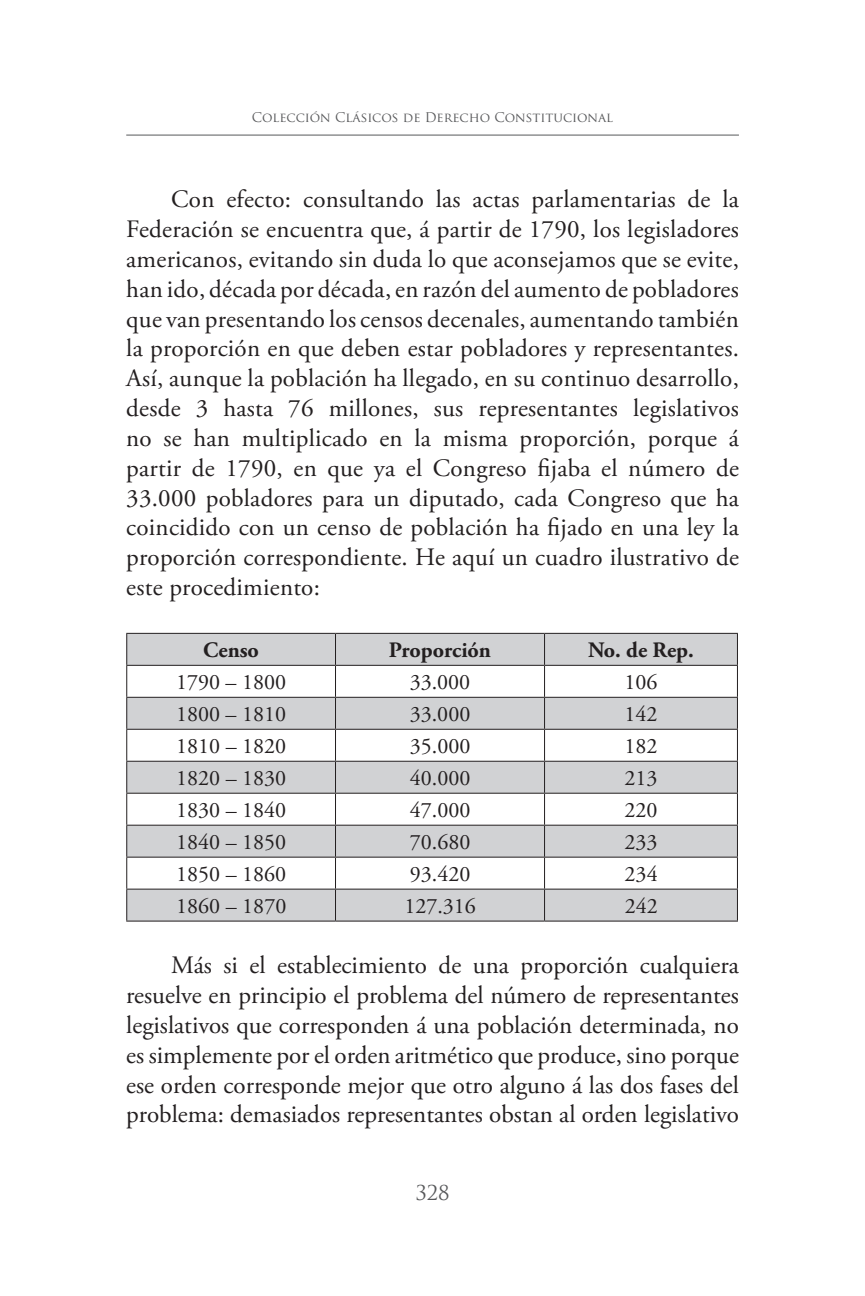
<style>
.page{position:relative;width:865px;height:1296px;background:#fff}
.page>*{position:absolute;margin:0;border:0;box-sizing:border-box;transform-origin:0 0}
.t1{font:25px/29.8px "Adobe Garamond Pro";letter-spacing:.01em;color:#231f20;text-align:justify}
.t2{font:22px "Adobe Garamond Pro";color:#231f20}
.t3{font:700 22px "Adobe Garamond Pro";color:#231f20}
.t4{font:20px "Trajan Pro";color:#57585a}
.t5{font:13px "Trajan Pro";color:#57585a}
</style>
<div class="page">
<hr style="left:126px;top:135px;width:612px;height:1px;background:#57585a">
<svg style="left:127px;top:633px;width:609px;height:287px;fill:#d1d2d4"></svg>
<hr style="left:126px;top:632px;width:209px;height:1px;background:#231f20">
<hr style="left:126px;top:633px;width:1px;height:31px;background:#231f20">
<hr style="left:335px;top:632px;width:209px;height:1px;background:#231f20">
<hr style="left:335px;top:633px;width:1px;height:31px;background:#231f20">
<hr style="left:544px;top:632px;width:193px;height:1px;background:#231f20">
<hr style="left:543px;top:633px;width:1px;height:31px;background:#231f20">
<hr style="left:736px;top:633px;width:1px;height:31px;background:#231f20">
<hr style="left:126px;top:664px;width:209px;height:1px;background:#231f20">
<hr style="left:126px;top:665px;width:1px;height:31px;background:#231f20">
<hr style="left:335px;top:664px;width:209px;height:1px;background:#231f20">
<hr style="left:335px;top:665px;width:1px;height:31px;background:#231f20">
<hr style="left:544px;top:664px;width:193px;height:1px;background:#231f20">
<hr style="left:543px;top:665px;width:1px;height:31px;background:#231f20">
<hr style="left:736px;top:665px;width:1px;height:31px;background:#231f20">
<hr style="left:126px;top:696px;width:209px;height:1px;background:#231f20">
<hr style="left:126px;top:697px;width:1px;height:31px;background:#231f20">
<hr style="left:335px;top:696px;width:209px;height:1px;background:#231f20">
<hr style="left:335px;top:697px;width:1px;height:31px;background:#231f20">
<hr style="left:544px;top:696px;width:193px;height:1px;background:#231f20">
<hr style="left:543px;top:697px;width:1px;height:31px;background:#231f20">
<hr style="left:736px;top:697px;width:1px;height:31px;background:#231f20">
<hr style="left:126px;top:728px;width:209px;height:1px;background:#231f20">
<hr style="left:126px;top:729px;width:1px;height:31px;background:#231f20">
<hr style="left:335px;top:728px;width:209px;height:1px;background:#231f20">
<hr style="left:335px;top:729px;width:1px;height:31px;background:#231f20">
<hr style="left:544px;top:728px;width:193px;height:1px;background:#231f20">
<hr style="left:543px;top:729px;width:1px;height:31px;background:#231f20">
<hr style="left:736px;top:729px;width:1px;height:31px;background:#231f20">
<hr style="left:126px;top:760px;width:209px;height:1px;background:#231f20">
<hr style="left:126px;top:761px;width:1px;height:31px;background:#231f20">
<hr style="left:335px;top:760px;width:209px;height:1px;background:#231f20">
<hr style="left:335px;top:761px;width:1px;height:31px;background:#231f20">
<hr style="left:544px;top:760px;width:193px;height:1px;background:#231f20">
<hr style="left:543px;top:761px;width:1px;height:31px;background:#231f20">
<hr style="left:736px;top:761px;width:1px;height:31px;background:#231f20">
<hr style="left:126px;top:792px;width:209px;height:1px;background:#231f20">
<hr style="left:126px;top:793px;width:1px;height:31px;background:#231f20">
<hr style="left:335px;top:792px;width:209px;height:1px;background:#231f20">
<hr style="left:335px;top:793px;width:1px;height:31px;background:#231f20">
<hr style="left:544px;top:792px;width:193px;height:1px;background:#231f20">
<hr style="left:543px;top:793px;width:1px;height:31px;background:#231f20">
<hr style="left:736px;top:793px;width:1px;height:31px;background:#231f20">
<hr style="left:126px;top:824px;width:209px;height:1px;background:#231f20">
<hr style="left:126px;top:825px;width:1px;height:31px;background:#231f20">
<hr style="left:335px;top:824px;width:209px;height:1px;background:#231f20">
<hr style="left:335px;top:825px;width:1px;height:31px;background:#231f20">
<hr style="left:544px;top:824px;width:193px;height:1px;background:#231f20">
<hr style="left:543px;top:825px;width:1px;height:31px;background:#231f20">
<hr style="left:736px;top:825px;width:1px;height:31px;background:#231f20">
<hr style="left:126px;top:856px;width:209px;height:1px;background:#231f20">
<hr style="left:126px;top:857px;width:1px;height:31px;background:#231f20">
<hr style="left:335px;top:856px;width:209px;height:1px;background:#231f20">
<hr style="left:335px;top:857px;width:1px;height:31px;background:#231f20">
<hr style="left:544px;top:856px;width:193px;height:1px;background:#231f20">
<hr style="left:543px;top:857px;width:1px;height:31px;background:#231f20">
<hr style="left:736px;top:857px;width:1px;height:31px;background:#231f20">
<hr style="left:126px;top:888px;width:209px;height:1px;background:#231f20">
<hr style="left:126px;top:889px;width:1px;height:31px;background:#231f20">
<hr style="left:335px;top:888px;width:209px;height:1px;background:#231f20">
<hr style="left:335px;top:889px;width:1px;height:31px;background:#231f20">
<hr style="left:544px;top:888px;width:193px;height:1px;background:#231f20">
<hr style="left:543px;top:889px;width:1px;height:31px;background:#231f20">
<hr style="left:736px;top:889px;width:1px;height:31px;background:#231f20">
<hr style="left:126px;top:920px;width:209px;height:1px;background:#231f20">
<hr style="left:335px;top:920px;width:209px;height:1px;background:#231f20">
<hr style="left:544px;top:920px;width:193px;height:1px;background:#231f20">
<p class="t5" style="left:252px;top:109px;width:362px">Colección Clásicos de Derecho Constitucional</p>
<p class="t1" style="left:126px;top:185px;width:614px;text-indent:45px">Con efecto: consultando las actas parlamentarias de la Federación se encuentra que, á partir de 1790, los legisladores americanos, evitando sin duda lo que aconsejamos que se evite, han ido, década por década, en razón del aumento de pobladores que van presentando los censos decenales, aumentando también la proporción en que deben estar pobladores y representantes.<br>Así, aunque la población ha llegado, en su continuo desarrollo, desde 3 hasta 76 millones, sus representantes legislativos no se han multiplicado en la misma proporción, porque á partir de 1790, en que ya el Congreso fijaba el número de 33.000 pobladores para un diputado, cada Congreso que ha coincidido con un censo de población ha fijado en una ley la proporción correspondiente. He aquí un cuadro ilustrativo de este procedimiento:</p>
<p class="t3" style="left:203px;top:637px;width:57px">Censo</p>
<p class="t3" style="left:389px;top:637px;width:104px">Proporción</p>
<p class="t3" style="left:587px;top:637px;width:107px">No. de Rep.</p>
<p class="t2" style="left:176px;top:669px;width:112px">1790 – 1800</p>
<p class="t2" style="left:409px;top:669px;width:62px">33.000</p>
<p class="t2" style="left:624px;top:669px;width:34px">106</p>
<p class="t2" style="left:176px;top:701px;width:111px">1800 – 1810</p>
<p class="t2" style="left:409px;top:701px;width:62px">33.000</p>
<p class="t2" style="left:624px;top:701px;width:34px">142</p>
<p class="t2" style="left:176px;top:733px;width:111px">1810 – 1820</p>
<p class="t2" style="left:409px;top:733px;width:62px">35.000</p>
<p class="t2" style="left:624px;top:733px;width:34px">182</p>
<p class="t2" style="left:176px;top:764px;width:111px">1820 – 1830</p>
<p class="t2" style="left:409px;top:764px;width:62px">40.000</p>
<p class="t2" style="left:624px;top:764px;width:34px">213</p>
<p class="t2" style="left:176px;top:796px;width:112px">1830 – 1840</p>
<p class="t2" style="left:409px;top:796px;width:62px">47.000</p>
<p class="t2" style="left:624px;top:796px;width:34px">220</p>
<p class="t2" style="left:176px;top:828px;width:111px">1840 – 1850</p>
<p class="t2" style="left:409px;top:828px;width:62px">70.680</p>
<p class="t2" style="left:624px;top:828px;width:34px">233</p>
<p class="t2" style="left:176px;top:860px;width:111px">1850 – 1860</p>
<p class="t2" style="left:409px;top:860px;width:62px">93.420</p>
<p class="t2" style="left:624px;top:860px;width:34px">234</p>
<p class="t2" style="left:176px;top:892px;width:111px">1860 – 1870</p>
<p class="t2" style="left:404px;top:892px;width:73px">127.316</p>
<p class="t2" style="left:624px;top:892px;width:34px">242</p>
<p class="t1" style="left:126px;top:951px;width:614px;text-indent:45px">Más si el establecimiento de una proporción cualquiera resuelve en principio el problema del número de representantes legislativos que corresponden á una población determinada, no es simplemente por el orden aritmético que produce, sino porque ese orden corresponde mejor que otro alguno á las dos fases del problema: demasiados representantes obstan al orden legislativo</p>
<p class="t4" style="left:415px;top:1179px;width:36px">328</p>
</div>
